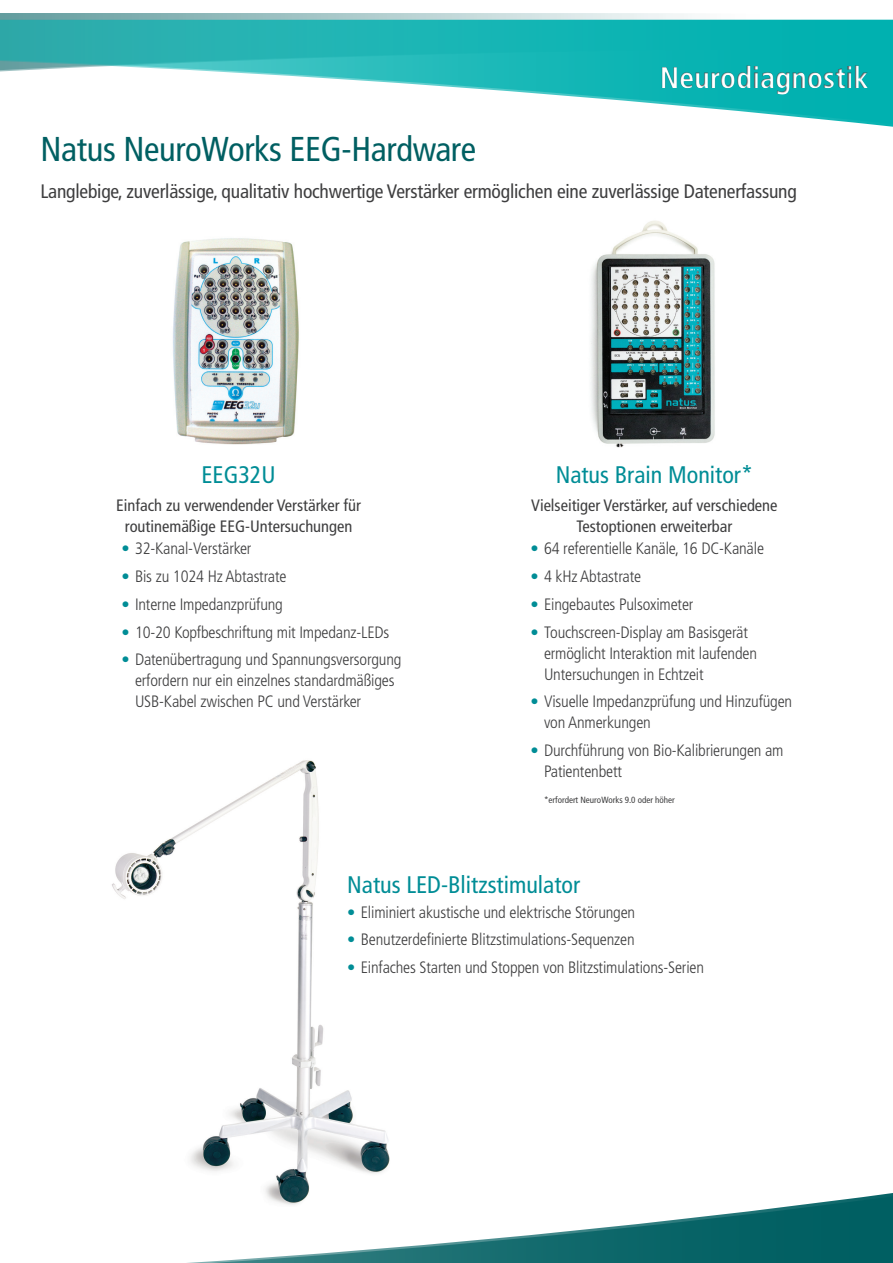
<style>
.page{position:relative;width:893px;height:1263px;background:#fff}
.page>*{position:absolute;margin:0;border:0;box-sizing:border-box;transform-origin:0 0}
.Subhead_24pt_323{font:condensed 34.5px "Frutiger LT Std";letter-spacing:-.01em;color:#005f62}
.t1{font:700 condensed 30px "Frutiger LT Std";color:#fff}
.Paragraph_head_17_19{font:condensed 24px "Frutiger LT Std";color:#008d96}
.Body_-_14pt_90k{font:condensed 19.5px "Frutiger LT Std";letter-spacing:-.01em;color:#3e3e3f}
.t2{font:300 condensed 16.5px/21px "Frutiger LT Std";letter-spacing:-.01em;color:#3e3e3f}
.Subhead_-_12_bold_90{font:condensed 16.5px/21px "Frutiger LT Std";color:#3e3e3f;text-align:center}
.footnote_7pt_90k{font:condensed 9px "Frutiger LT Std";color:#3e3e3f}
.s1{font-weight:700;color:#008d96}
</style>
<div class="page">
<svg style="left:0;top:13px;width:893px;height:7px"></svg>
<svg style="left:0;top:20px;width:893px;height:107px"></svg>
<svg style="left:467px;top:1193px;width:426px;height:70px"></svg>
<svg style="left:187px;top:1241px;width:644px;height:22px"></svg>
<div style="left:475px;top:59px;width:418px;height:37px;background:#231f20;opacity:.7"></div>
<img style="left:173px;top:238px;width:126px;height:207px">
<img style="left:590px;top:220px;width:125px;height:228px">
<img style="left:112px;top:760px;width:278px;height:445px">
<h2 class="t1" style="left:660px;top:59px;width:210px">Neurodiagnostik</h2>
<p class="Subhead_24pt_323" style="left:40px;top:129px;width:437px">Natus NeuroWorks EEG-Hardware</p>
<p class="Body_-_14pt_90k" style="left:40px;top:180px;width:758px">Langlebige, zuverlässige, qualitativ hochwertige Verstärker ermöglichen eine zuverlässige Datenerfassung</p>
<p class="Paragraph_head_17_19" style="left:202px;top:461px;width:76px">EEG32U</p>
<p class="Subhead_-_12_bold_90" style="left:116px;top:495px;width:246px">Einfach zu verwendender Verstärker für routinemäßige EEG-Untersuchungen</p>
<p class="t2" style="left:122px;top:538px;width:131px"><span class="s1">•</span> 32-Kanal-Verstärker</p>
<p class="t2" style="left:122px;top:566px;width:166px"><span class="s1">•</span> Bis zu 1024 Hz Abtastrate</p>
<p class="t2" style="left:122px;top:594px;width:163px"><span class="s1">•</span> Interne Impedanzprüfung</p>
<p class="t2" style="left:122px;top:622px;width:269px"><span class="s1">•</span> 10-20 Kopfbeschriftung mit Impedanz-LEDs</p>
<p class="t2" style="left:135px;top:649px;width:268px;text-indent:-14px"><span class="s1">•</span> Datenübertragung und Spannungsversorgung erfordern nur ein einzelnes standardmäßiges<br>USB-Kabel zwischen PC und Verstärker</p>
<p class="Paragraph_head_17_19" style="left:556px;top:461px;width:199px">Natus Brain Monitor*</p>
<p class="Subhead_-_12_bold_90" style="left:531px;top:495px;width:248px">Vielseitiger Verstärker, auf verschiedene<br>Testoptionen erweiterbar</p>
<p class="t2" style="left:530px;top:538px;width:235px"><span class="s1">•</span> 64 referentielle Kanäle, 16 DC-Kanäle</p>
<p class="t2" style="left:530px;top:566px;width:112px"><span class="s1">•</span> 4 kHz Abtastrate</p>
<p class="t2" style="left:530px;top:594px;width:164px"><span class="s1">•</span> Eingebautes Pulsoximeter</p>
<p class="t2" style="left:544px;top:622px;width:215px;text-indent:-14px"><span class="s1">•</span> Touchscreen-Display am Basisgerät ermöglicht Interaktion mit laufenden<br>Untersuchungen in Echtzeit</p>
<p class="t2" style="left:544px;top:691px;width:250px;text-indent:-14px"><span class="s1">•</span> Visuelle Impedanzprüfung und Hinzufügen von Anmerkungen</p>
<p class="t2" style="left:544px;top:740px;width:241px;text-indent:-14px"><span class="s1">•</span> Durchführung von Bio-Kalibrierungen am<br>Patientenbett</p>
<p class="footnote_7pt_90k" style="left:544px;top:794px;width:132px">*erfordert NeuroWorks 9.0 oder höher</p>
<p class="Paragraph_head_17_19" style="left:347px;top:871px;width:234px">Natus LED-Blitzstimulator</p>
<p class="t2" style="left:347px;top:902px;width:289px"><span class="s1">•</span> Eliminiert akustische und elektrische Störungen</p>
<p class="t2" style="left:347px;top:929px;width:289px"><span class="s1">•</span> Benutzerdefinierte Blitzstimulations-Sequenzen</p>
<p class="t2" style="left:347px;top:957px;width:358px"><span class="s1">•</span> Einfaches Starten und Stoppen von Blitzstimulations-Serien</p>
</div>
